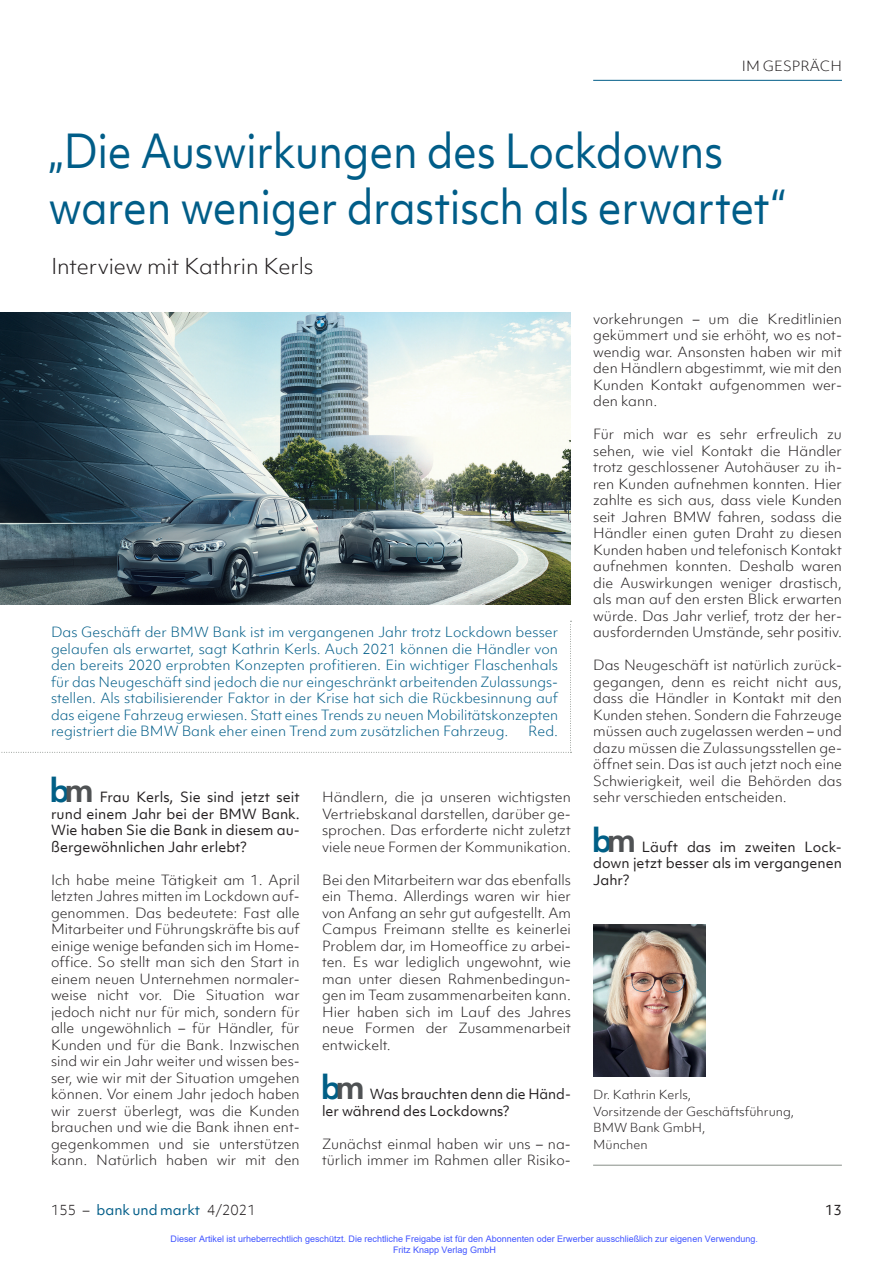
<style>
.page{position:relative;width:893px;height:1263px;background:#fff}
.page>*{position:absolute;margin:0;border:0;box-sizing:border-box;transform-origin:0 0}
.t1{font:45px/55.5px "Objektiv Mk 1";letter-spacing:-.01em;color:#005d88;scale:.9 1}
.t2{font:700 31.2px "Objektiv Mk 1";color:#005f86}
.t3{font:300 21px "Objektiv Mk 1";letter-spacing:-.01em;color:#231f20}
.t4{font:300 13.5px/16.5px "Objektiv Mk 1";color:#231f20;text-align:justify}
.t5{font:300 13.5px/16.5px "Objektiv Mk 1";color:#005d88;text-align:justify}
.t6{font:13.5px/16.5px "Objektiv Mk 1";color:#231f20;text-align:justify}
.t7{font:13.5px "Objektiv Mk 1";color:#005d88}
.t8{font:300 12px/16.5px "Objektiv Mk 1";color:#231f20}
.t9{font:9px/10.8px "Arial";color:#4054ff}
.s1{color:#4f5254}
.s2{font-weight:300;color:#231f20}
</style>
<div class="page">
<hr style="left:593px;top:80px;width:249px;height:1px;background:#005d88">
<img style="left:0;top:313px;width:571px;height:291px">
<svg style="left:1px;top:621px;width:570px;height:132px"></svg>
<img style="left:593px;top:925px;width:113px;height:152px">
<hr style="left:593px;top:1165px;width:249px;height:1px;background:#878e88">
<p class="t4" style="left:742px;top:58px;width:102px">IM GESPRÄCH</p>
<h1 class="t1" style="left:49px;top:123px;width:820px">„Die Auswirkungen des Lockdowns waren weniger drastisch als erwartet“</h1>
<h3 class="t3" style="left:51px;top:252px;width:264px">Interview mit Kathrin Kerls</h3>
<p class="t5" style="left:51px;top:624px;width:509px">Das Geschäft der BMW Bank ist im vergangenen Jahr trotz Lockdown besser gelaufen als erwartet, sagt Kathrin Kerls. Auch 2021 können die Händler von den bereits 2020 erprobten Konzepten profitieren. Ein wichtiger Flaschenhals für das Neugeschäft sind jedoch die nur eingeschränkt arbeitenden Zulassungs&shy;stellen. Als stabilisierender Faktor in der Krise hat sich die Rückbesinnung auf das eigene Fahrzeug erwiesen. Statt eines Trends zu neuen Mobilitätskonzepten registriert die BMW Bank eher einen Trend zum zusätzlichen Fahrzeug.</p>
<p class="t5" style="left:528px;top:723px;width:31px">Red.</p>
<h2 class="t2" style="left:50px;top:768px;width:46px">b<span class="s1">m</span></h2>
<p class="t6" style="left:51px;top:789px;width:250px;text-indent:49px">Frau Kerls, Sie sind jetzt seit rund einem Jahr bei der BMW Bank.<br>Wie haben Sie die Bank in diesem au&shy;ßergewöhnlichen Jahr erlebt?</p>
<p class="t4" style="left:51px;top:871px;width:250px">Ich habe meine Tätigkeit am 1. April letzten Jahres mitten im Lockdown auf&shy;genommen. Das bedeutete: Fast alle Mitarbeiter und Führungskräfte bis auf einige wenige befanden sich im Home&shy;office. So stellt man sich den Start in einem neuen Unternehmen normaler&shy;weise nicht vor. Die Situation war jedoch nicht nur für mich, sondern für alle ungewöhnlich – für Händler, für Kunden und für die Bank. Inzwischen sind wir ein Jahr weiter und wissen bes&shy;ser, wie wir mit der Situation umgehen können. Vor einem Jahr jedoch haben wir zuerst überlegt, was die Kunden brauchen und wie die Bank ihnen ent&shy;gegenkommen und sie unterstützen kann. Natürlich haben wir mit den</p>
<p class="t4" style="left:322px;top:789px;width:250px">Händlern, die ja unseren wichtigsten Vertriebskanal darstellen, darüber ge&shy;sprochen. Das erforderte nicht zuletzt viele neue Formen der Kommunikation.</p>
<p class="t4" style="left:322px;top:871px;width:250px">Bei den Mitarbeitern war das ebenfalls ein Thema. Allerdings waren wir hier von Anfang an sehr gut aufgestellt. Am Campus Freimann stellte es keinerlei Problem dar, im Homeoffice zu arbei&shy;ten. Es war lediglich ungewohnt, wie man unter diesen Rahmenbedingun&shy;gen im Team zusammenarbeiten kann.<br>Hier haben sich im Lauf des Jahres neue Formen der Zusammenarbeit entwickelt.</p>
<h2 class="t2" style="left:321px;top:1065px;width:46px">b<span class="s1">m</span></h2>
<p class="t6" style="left:322px;top:1086px;width:250px;text-indent:48px">Was brauchten denn die Händ&shy;ler während des Lockdowns?</p>
<p class="t4" style="left:322px;top:1135px;width:250px">Zunächst einmal haben wir uns – na&shy;türlich immer im Rahmen aller Risiko-</p>
<p class="t4" style="left:593px;top:310px;width:250px">vorkehrungen – um die Kreditlinien gekümmert und sie erhöht, wo es not&shy;wendig war. Ansonsten haben wir mit den Händlern abgestimmt, wie mit den Kunden Kontakt aufgenommen wer&shy;den kann.</p>
<p class="t4" style="left:593px;top:426px;width:250px">Für mich war es sehr erfreulich zu sehen, wie viel Kontakt die Händler trotz geschlossener Autohäuser zu ih&shy;ren Kunden aufnehmen konnten. Hier zahlte es sich aus, dass viele Kunden seit Jahren BMW fahren, sodass die Händler einen guten Draht zu diesen Kunden haben und telefonisch Kontakt aufnehmen konnten. Deshalb waren die Auswirkungen weniger drastisch, als man auf den ersten Blick erwarten würde. Das Jahr verlief, trotz der her&shy;ausfordernden Umstände, sehr positiv.</p>
<p class="t4" style="left:593px;top:657px;width:250px">Das Neugeschäft ist natürlich zurück&shy;gegangen, denn es reicht nicht aus, dass die Händler in Kontakt mit den Kunden stehen. Sondern die Fahrzeuge müssen auch zugelassen werden – und dazu müssen die Zulassungsstellen ge&shy;öffnet sein. Das ist auch jetzt noch eine Schwierigkeit, weil die Behörden das sehr verschieden entscheiden.</p>
<h2 class="t2" style="left:592px;top:818px;width:46px">b<span class="s1">m</span></h2>
<p class="t6" style="left:593px;top:838px;width:250px;text-indent:49px">Läuft das im zweiten Lock&shy;down jetzt besser als im vergangenen Jahr?</p>
<p class="t8" style="left:593px;top:1086px;width:203px">Dr. Kathrin Kerls,<br>Vorsitzende der Geschäftsführung,<br>BMW Bank GmbH,<br>München</p>
<p class="t7" style="left:51px;top:1200px;width:206px"><span class="s2">155 –</span> bank und markt <span class="s2">4/2021</span></p>
<p class="t6" style="left:825px;top:1201px;width:18px">13</p>
<p class="t9" style="left:393px;top:1233px;width:366px;text-indent:-223px">Dieser Artikel ist urheberrechtlich geschützt. Die rechtliche Freigabe ist für den Abonnenten oder Erwerber ausschließlich zur eigenen Verwendung.<br>Fritz Knapp Verlag GmbH</p>
</div>
